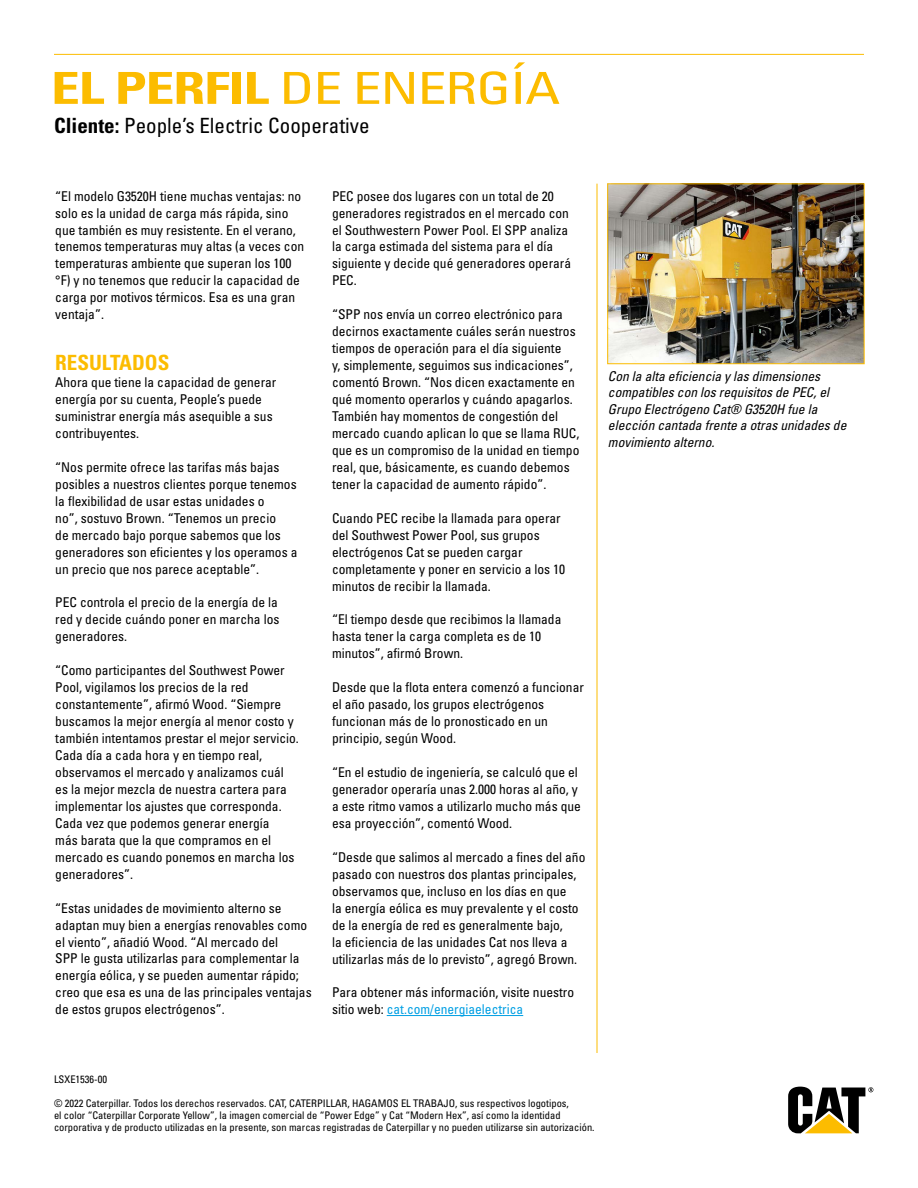
<style>
.page{position:relative;width:918px;height:1188px;background:#fff}
.page>*{position:absolute;margin:0;border:0;box-sizing:border-box;transform-origin:0 0}
.t1{font:condensed 44.1px "Univers LT Std";letter-spacing:-.02em;color:#fcbc00;scale:1.3 1}
.t2{font:condensed 21px "Univers LT Std";color:#000}
.t3{font:700 condensed 21px "Univers LT Std";color:#fcbc00}
.t4{font:condensed 13.5px/17px "Univers LT Std";color:#000}
.t5{font:italic condensed 13.5px/16.5px "Univers";color:#000}
.t6{font:condensed 10.5px/12px "Univers LT Std";color:#000}
.s1{font-weight:700}
.s2{color:#009fe3}
</style>
<div class="page">
<hr style="left:387px;top:1015px;width:136px;height:1px;background:#009fe3">
<hr style="left:54px;top:54px;width:810px;height:1px;background:#fcbc00">
<hr style="left:597px;top:184px;width:1px;height:869px;background:#fcbc00">
<svg style="left:788px;top:1087px;width:85px;height:46px"></svg>
<img style="left:610px;top:186px;width:252px;height:176px">
<h1 class="t1" style="left:51px;top:60px;width:393px"><span class="s1">EL PERFIL</span> DE ENERGÍA</h1>
<h2 class="t2" style="left:54px;top:112px;width:317px"><span class="s1">Cliente:</span> People’s Electric Cooperative</h2>
<p class="t4" style="left:55px;top:187px;width:250px">“El modelo G3520H tiene muchas ventajas: no solo es la unidad de carga más rápida, sino que también es muy resistente. En el verano, tenemos temperaturas muy altas (a veces con temperaturas ambiente que superan los 100 °F) y no tenemos que reducir la capacidad de carga por motivos térmicos. Esa es una gran ventaja”.</p>
<h2 class="t3" style="left:55px;top:350px;width:116px">RESULTADOS</h2>
<p class="t4" style="left:55px;top:374px;width:223px">Ahora que tiene la capacidad de generar energía por su cuenta, People’s puede suministrar energía más asequible a sus contribuyentes.</p>
<p class="t4" style="left:55px;top:458px;width:244px">“Nos permite ofrece las tarifas más bajas posibles a nuestros clientes porque tenemos la flexibilidad de usar estas unidades o<br>no”, sostuvo Brown. “Tenemos un precio<br>de mercado bajo porque sabemos que los generadores son eficientes y los operamos a un precio que nos parece aceptable”.</p>
<p class="t4" style="left:55px;top:594px;width:226px;text-align:justify">PEC controla el precio de la energía de la red y decide cuándo poner en marcha los generadores.</p>
<p class="t4" style="left:55px;top:662px;width:245px">“Como participantes del Southwest Power Pool, vigilamos los precios de la red constantemente”, afirmó Wood. “Siempre buscamos la mejor energía al menor costo y también intentamos prestar el mejor servicio.<br>Cada día a cada hora y en tiempo real, observamos el mercado y analizamos cuál es la mejor mezcla de nuestra cartera para implementar los ajustes que corresponda.<br>Cada vez que podemos generar energía<br>más barata que la que compramos en el mercado es cuando ponemos en marcha los generadores”.</p>
<p class="t4" style="left:55px;top:899px;width:258px">“Estas unidades de movimiento alterno se adaptan muy bien a energías renovables como el viento”, añadió Wood. “Al mercado del<br>SPP le gusta utilizarlas para complementar la energía eólica, y se pueden aumentar rápido; creo que esa es una de las principales ventajas de estos grupos electrógenos”.</p>
<p class="t4" style="left:332px;top:187px;width:241px">PEC posee dos lugares con un total de 20 generadores registrados en el mercado con el Southwestern Power Pool. El SPP analiza la carga estimada del sistema para el día siguiente y decide qué generadores operará PEC.</p>
<p class="t4" style="left:332px;top:306px;width:249px">“SPP nos envía un correo electrónico para decirnos exactamente cuáles serán nuestros tiempos de operación para el día siguiente<br>y, simplemente, seguimos sus indicaciones”, comentó Brown. “Nos dicen exactamente en qué momento operarlos y cuándo apagarlos.<br>También hay momentos de congestión del mercado cuando aplican lo que se llama RUC, que es un compromiso de la unidad en tiempo real, que, básicamente, es cuando debemos tener la capacidad de aumento rápido”.</p>
<p class="t4" style="left:332px;top:509px;width:235px">Cuando PEC recibe la llamada para operar del Southwest Power Pool, sus grupos electrógenos Cat se pueden cargar completamente y poner en servicio a los 10 minutos de recibir la llamada.</p>
<p class="t4" style="left:332px;top:611px;width:231px">“El tiempo desde que recibimos la llamada hasta tener la carga completa es de 10 minutos”, afirmó Brown.</p>
<p class="t4" style="left:332px;top:679px;width:253px">Desde que la flota entera comenzó a funcionar el año pasado, los grupos electrógenos funcionan más de lo pronosticado en un principio, según Wood.</p>
<p class="t4" style="left:332px;top:764px;width:250px">“En el estudio de ingeniería, se calculó que el generador operaría unas 2.000 horas al año, y a este ritmo vamos a utilizarlo mucho más que esa proyección”, comentó Wood.</p>
<p class="t4" style="left:332px;top:848px;width:255px">“Desde que salimos al mercado a fines del año pasado con nuestros dos plantas principales, observamos que, incluso en los días en que<br>la energía eólica es muy prevalente y el costo de la energía de red es generalmente bajo,<br>la eficiencia de las unidades Cat nos lleva a utilizarlas más de lo previsto”, agregó Brown.</p>
<p class="t4" style="left:332px;top:984px;width:244px">Para obtener más información, visite nuestro sitio web: <span class="s2">cat.com/energiaelectrica</span></p>
<p class="t5" style="left:608px;top:368px;width:240px">Con la alta eficiencia y las dimensiones compatibles con los requisitos de PEC, el Grupo Electrógeno Cat® G3520H fue la elección cantada frente a otras unidades de movimiento alterno.</p>
<p class="t6" style="left:54px;top:1073px;width:55px">LSXE1536-00</p>
<p class="t6" style="left:54px;top:1097px;width:542px">© 2022 Caterpillar. Todos los derechos reservados. CAT, CATERPILLAR, HAGAMOS EL TRABAJO, sus respectivos logotipos,<br>el color “Caterpillar Corporate Yellow”, la imagen comercial de “Power Edge” y Cat “Modern Hex”, así como la identidad corporativa y de producto utilizadas en la presente, son marcas registradas de Caterpillar y no pueden utilizarse sin autorización.</p>
</div>
